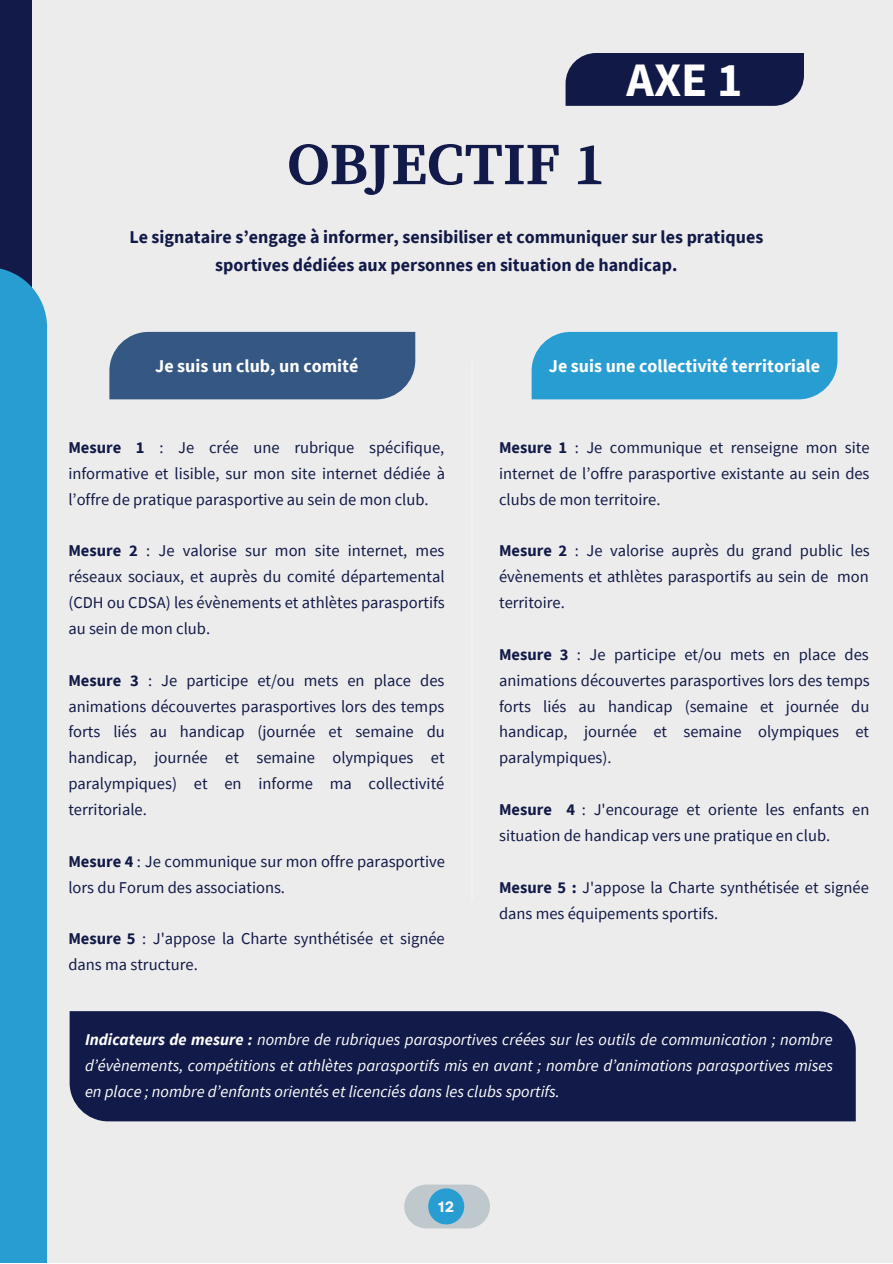
<style>
.page{position:relative;width:893px;height:1264px;background:#fff}
.page>*{position:absolute;margin:0;border:0;box-sizing:border-box;transform-origin:0 0}
.t1{font:700 60px "Source Serif Pro";color:#111a48}
.t2{font:700 48px "Source Sans Pro";color:#fff}
.t3{font:700 18px/28px "Source Sans Pro";color:#111a46;text-align:center}
.t4{font:700 18px "Source Sans Pro";color:#fff}
.t5{font:16.5px/25.8px "Source Sans Pro";color:#111a46;text-align:justify}
.t6{font:italic 16.5px/25.8px "Source Sans Pro";color:#fff;text-align:justify}
.t7{font:700 15px "Garet";color:#f7f7f7}
.s1{font-weight:700}
</style>
<div class="page">
<div style="left:0;top:0;width:892px;height:1262px;background:#edeced"></div>
<div style="left:565px;top:53px;width:238px;height:53px;background:#111a46"></div>
<div style="left:0;top:0;width:32px;height:474px;background:#111a48"></div>
<div style="left:0;top:268px;width:47px;height:994px;background:#289dd2"></div>
<div style="left:70px;top:1011px;width:785px;height:110px;background:#111a48"></div>
<div style="left:531px;top:332px;width:306px;height:67px;background:#289dd2"></div>
<hr style="left:471px;top:361px;width:2px;height:540px;background:#f2f1ec">
<div style="left:109px;top:332px;width:306px;height:67px;background:#345783"></div>
<div style="left:404px;top:1184px;width:86px;height:44px;background:#bfc8cd;border-radius:22px"></div>
<svg style="left:428px;top:1188px;width:36px;height:36px"></svg>
<h2 class="t2" style="left:626px;top:49px;width:117px">AXE 1</h2>
<h1 class="t1" style="left:287px;top:129px;width:320px">OBJECTIF 1</h1>
<p class="t3" style="left:129px;top:223px;width:635px">Le signataire s’engage à informer, sensibiliser et communiquer sur les pratiques sportives dédiées aux personnes en situation de handicap.</p>
<p class="t4" style="left:155px;top:354px;width:204px">Je suis un club, un comité</p>
<p class="t5" style="left:68px;top:434px;width:378px"><span class="s1">Mesure 1</span> : Je crée une rubrique spécifique, informative et lisible, sur mon site internet dédiée à l’offre de pratique parasportive au sein de mon club.</p>
<p class="t5" style="left:68px;top:537px;width:378px"><span class="s1">Mesure 2</span> : Je valorise sur mon site internet, mes réseaux sociaux, et auprès du comité départemental (CDH ou CDSA) les évènements et athlètes parasportifs au sein de mon club.</p>
<p class="t5" style="left:68px;top:667px;width:378px"><span class="s1">Mesure 3</span> : Je participe et/ou mets en place des animations découvertes parasportives lors des temps forts liés au handicap (journée et semaine du handicap, journée et semaine olympiques et paralympiques) et en informe ma collectivité territoriale.</p>
<p class="t5" style="left:68px;top:848px;width:378px"><span class="s1">Mesure 4</span> : Je communique sur mon offre parasportive lors du Forum des associations.</p>
<p class="t5" style="left:68px;top:925px;width:378px"><span class="s1">Mesure 5</span> : J'appose la Charte synthétisée et signée dans ma structure.</p>
<p class="t4" style="left:549px;top:354px;width:273px">Je suis une collectivité territoriale</p>
<p class="t5" style="left:499px;top:434px;width:372px"><span class="s1">Mesure 1</span> : Je communique et renseigne mon site internet de l’offre parasportive existante au sein des clubs de mon territoire.</p>
<p class="t5" style="left:499px;top:537px;width:372px"><span class="s1">Mesure 2</span> : Je valorise auprès du grand public les évènements et athlètes parasportifs au sein de mon territoire.</p>
<p class="t5" style="left:499px;top:641px;width:372px"><span class="s1">Mesure 3</span> : Je participe et/ou mets en place des animations découvertes parasportives lors des temps forts liés au handicap (semaine et journée du handicap, journée et semaine olympiques et paralympiques).</p>
<p class="t5" style="left:499px;top:796px;width:372px"><span class="s1">Mesure 4</span> : J'encourage et oriente les enfants en situation de handicap vers une pratique en club.</p>
<p class="t5" style="left:499px;top:873px;width:371px"><span class="s1">Mesure 5 :</span> J'appose la Charte synthétisée et signée dans mes équipements sportifs.</p>
<p class="t6" style="left:85px;top:1026px;width:749px"><span class="s1">Indicateurs de mesure :</span> nombre de rubriques parasportives créées sur les outils de communication ; nombre d’évènements, compétitions et athlètes parasportifs mis en avant ; nombre d’animations parasportives mises en place ; nombre d’enfants orientés et licenciés dans les clubs sportifs.</p>
<p class="t7" style="left:438px;top:1195px;width:18px">12</p>
</div>
